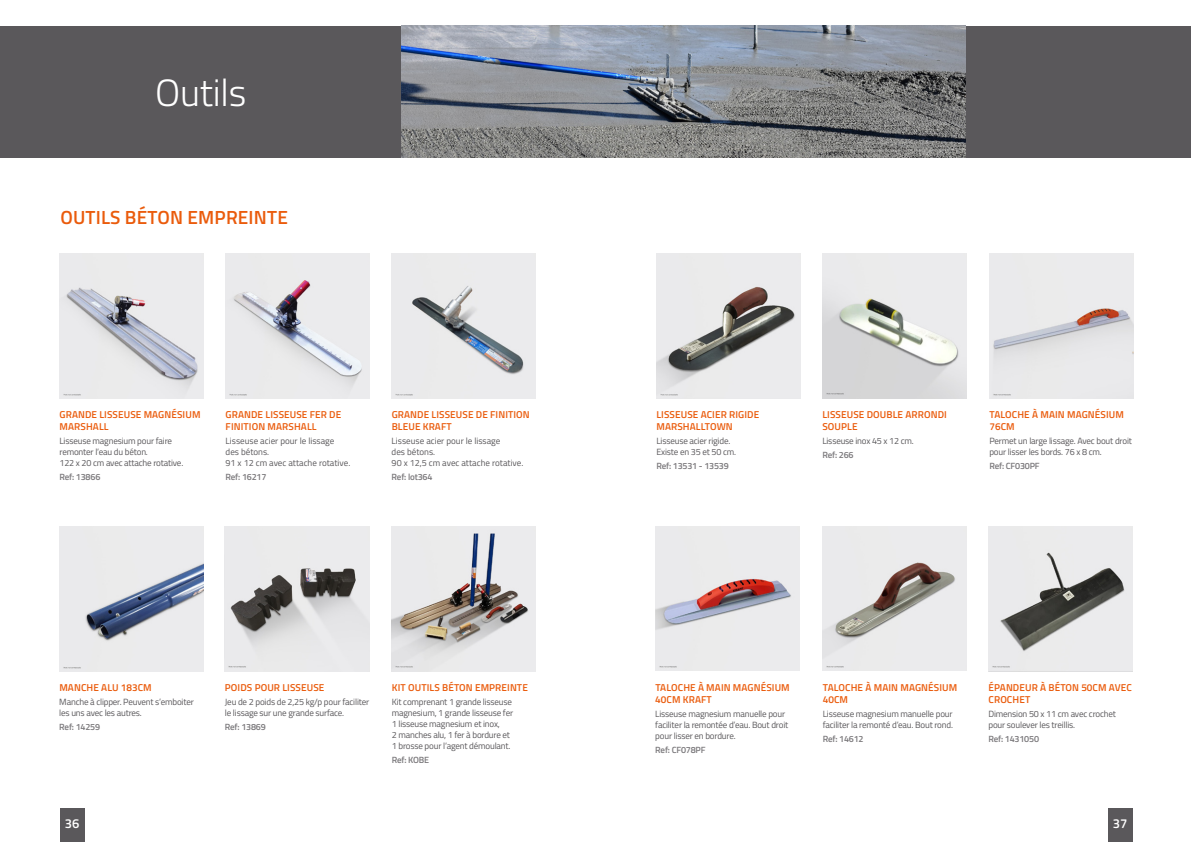
<style>
.page{position:relative;width:1191px;height:842px;background:#fff}
.page>*{position:absolute;margin:0;border:0;box-sizing:border-box;transform-origin:0 0}
.t1{font:300 38px "Titillium Web";letter-spacing:-.005em;color:#fff}
.t2{font:600 19px "Titillium Web";letter-spacing:.01em;color:#ea5b0c}
.t3{font:600 13px "Titillium Web";color:#fff}
.t4{font:600 10px/12px "Titillium Web";letter-spacing:.01em;color:#ea5b0c}
.t5{font:9px/11px "Titillium Web";letter-spacing:-.02em;color:#5a585b}
.t6{font:9px/11px "Titillium Web";color:#5a585b}
.t7{font:600 9px "Titillium Web";letter-spacing:-.02em;color:#7b797c}
</style>
<div class="page">
<div style="left:0;top:26px;width:401px;height:131px;background:#5a585b"></div>
<div style="left:965px;top:26px;width:226px;height:131px;background:#5a585b"></div>
<div style="left:1107px;top:808px;width:25px;height:34px;background:#5a585b"></div>
<div style="left:60px;top:808px;width:25px;height:34px;background:#5a585b"></div>
<img style="left:655px;top:527px;width:144px;height:144px">
<img style="left:656px;top:254px;width:144px;height:145px">
<img style="left:823px;top:527px;width:144px;height:144px">
<img style="left:822px;top:254px;width:144px;height:144px">
<img style="left:226px;top:254px;width:144px;height:145px">
<img style="left:392px;top:254px;width:144px;height:145px">
<img style="left:59px;top:254px;width:145px;height:145px">
<img style="left:59px;top:527px;width:145px;height:145px">
<img style="left:225px;top:527px;width:144px;height:144px">
<img style="left:392px;top:527px;width:144px;height:144px">
<img style="left:989px;top:254px;width:144px;height:145px">
<img style="left:988px;top:527px;width:144px;height:144px">
<img style="left:401px;top:26px;width:564px;height:131px">
<h1 class="t1" style="left:155px;top:65px;width:93px">Outils</h1>
<h2 class="t2" style="left:60px;top:203px;width:229px">OUTILS BÉTON EMPREINTE</h2>
<p class="t4" style="left:60px;top:408px;width:142px">GRANDE LISSEUSE MAGNÉSIUM<br>MARSHALL</p>
<p class="t5" style="left:59px;top:435px;width:125px">Lisseuse magnesium pour faire remonter l’eau du béton.<br>122 x 20 cm avec attache rotative.</p>
<p class="t7" style="left:59px;top:470px;width:42px">Ref: 13866</p>
<p class="t4" style="left:226px;top:408px;width:117px">GRANDE LISSEUSE FER DE<br>FINITION MARSHALL</p>
<p class="t6" style="left:226px;top:435px;width:126px">Lisseuse acier pour le lissage<br>des bétons.<br>91 x 12 cm avec attache rotative.</p>
<p class="t7" style="left:226px;top:470px;width:42px">Ref: 16217</p>
<p class="t4" style="left:392px;top:408px;width:140px">GRANDE LISSEUSE DE FINITION<br>BLEUE KRAFT</p>
<p class="t6" style="left:392px;top:435px;width:133px">Lisseuse acier pour le lissage<br>des bétons.<br>90 x 12,5 cm avec attache rotative.</p>
<p class="t7" style="left:392px;top:470px;width:42px">Ref: lot364</p>
<p class="t4" style="left:59px;top:681px;width:94px">MANCHE ALU 183CM</p>
<p class="t5" style="left:59px;top:696px;width:136px">Manche à clipper. Peuvent s’emboiter les uns avec les autres.</p>
<p class="t7" style="left:59px;top:720px;width:42px">Ref: 14259</p>
<p class="t4" style="left:225px;top:681px;width:101px">POIDS POUR LISSEUSE</p>
<p class="t5" style="left:225px;top:696px;width:146px">Jeu de 2 poids de 2,25 kg/p pour faciliter le lissage sur une grande surface.</p>
<p class="t7" style="left:225px;top:720px;width:42px">Ref: 13869</p>
<p class="t4" style="left:392px;top:681px;width:137px">KIT OUTILS BÉTON EMPREINTE</p>
<p class="t5" style="left:392px;top:696px;width:123px">Kit comprenant 1 grande lisseuse magnesium, 1 grande lisseuse fer<br>1 lisseuse magnesium et inox,<br>2 manches alu, 1 fer à bordure et<br>1 brosse pour l’agent démoulant.</p>
<p class="t7" style="left:392px;top:753px;width:39px">Ref: KOBE</p>
<p class="t4" style="left:656px;top:408px;width:104px">LISSEUSE ACIER RIGIDE<br>MARSHALLTOWN</p>
<p class="t5" style="left:656px;top:435px;width:81px">Lisseuse acier rigide.<br>Existe en 35 et 50 cm.</p>
<p class="t7" style="left:656px;top:459px;width:74px">Ref: 13531 - 13539</p>
<p class="t4" style="left:822px;top:408px;width:126px">LISSEUSE DOUBLE ARRONDI<br>SOUPLE</p>
<p class="t5" style="left:822px;top:435px;width:93px">Lisseuse inox 45 x 12 cm.</p>
<p class="t7" style="left:822px;top:448px;width:33px">Ref: 266</p>
<p class="t4" style="left:989px;top:408px;width:136px">TALOCHE À MAIN MAGNÉSIUM<br>76CM</p>
<p class="t5" style="left:989px;top:435px;width:144px">Permet un large lissage. Avec bout droit pour lisser les bords. 76 x 8 cm.</p>
<p class="t7" style="left:989px;top:459px;width:52px">Ref: CF030PF</p>
<p class="t4" style="left:655px;top:681px;width:136px">TALOCHE À MAIN MAGNÉSIUM<br>40CM KRAFT</p>
<p class="t5" style="left:655px;top:708px;width:134px">Lisseuse magnesium manuelle pour faciliter la remontée d’eau. Bout droit pour lisser en bordure.</p>
<p class="t7" style="left:655px;top:743px;width:52px">Ref: CF078PF</p>
<p class="t4" style="left:822px;top:681px;width:136px">TALOCHE À MAIN MAGNÉSIUM<br>40CM</p>
<p class="t5" style="left:822px;top:708px;width:132px">Lisseuse magnesium manuelle pour faciliter la remonté d’eau. Bout rond.</p>
<p class="t7" style="left:822px;top:732px;width:42px">Ref: 14612</p>
<p class="t4" style="left:988px;top:681px;width:145px">ÉPANDEUR À BÉTON 50CM AVEC<br>CROCHET</p>
<p class="t5" style="left:988px;top:708px;width:129px">Dimension 50 x 11 cm avec crochet pour soulever les treillis.</p>
<p class="t7" style="left:988px;top:732px;width:52px">Ref: 1431050</p>
<h3 class="t3" style="left:65px;top:814px;width:16px">36</h3>
<h3 class="t3" style="left:1112px;top:814px;width:16px">37</h3>
</div>
